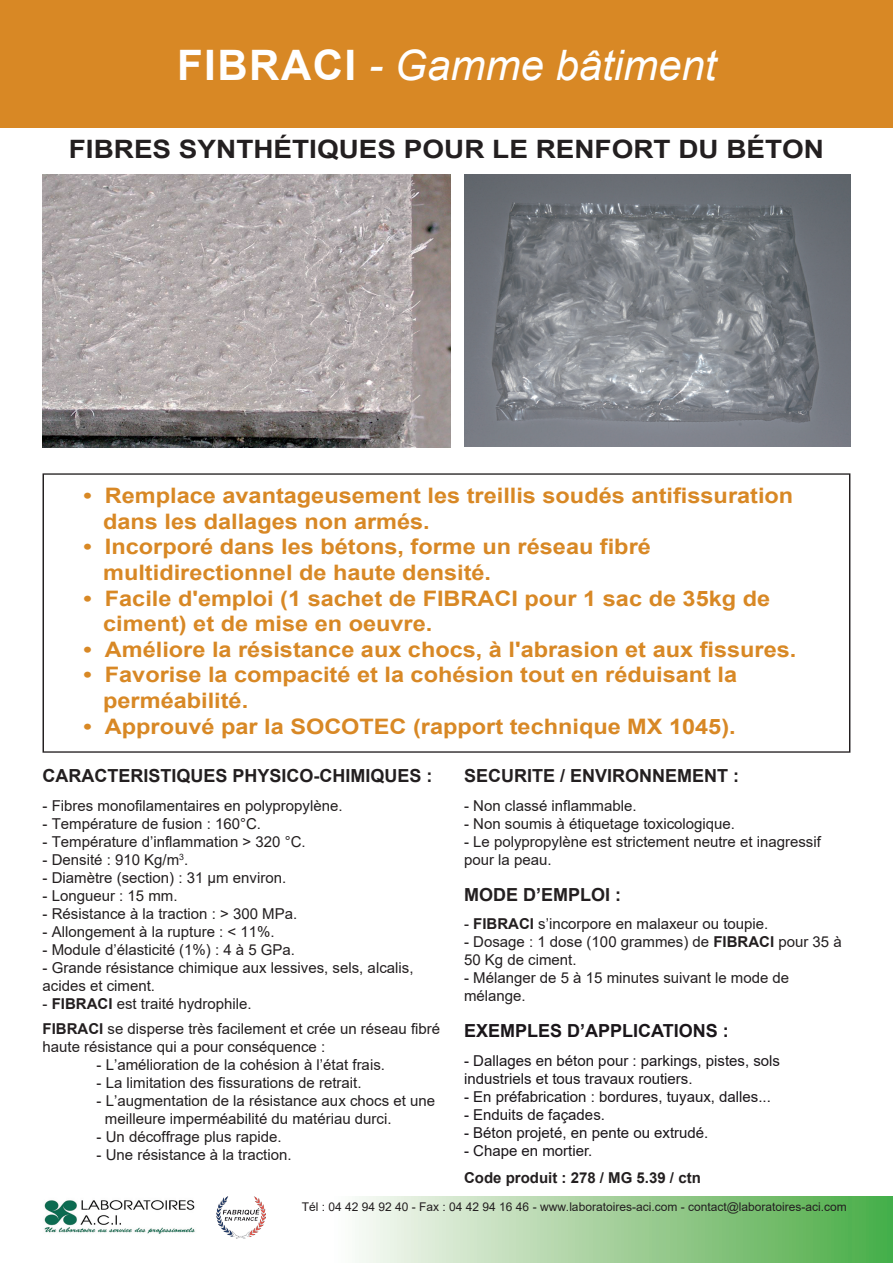
<style>
.page{position:relative;width:893px;height:1263px;background:#fff}
.page>*{position:absolute;margin:0;border:0;box-sizing:border-box;transform-origin:0 0}
.t1{font:italic 42px "Arial";color:#fff}
.t2{font:700 42px "Arial";color:#fff}
.t3{font:700 25.35px "Arial";color:#231f20;scale:1.1 1}
.t4{font:700 21.3px/25.7px "Arial";color:#d88825;scale:1.1 1}
.t5{font:700 18px "Arial";color:#231f20}
.t6{font:700 18px "Arial";color:#1a161a}
.t7{font:15px/18px "Arial";color:#231f20}
.t8{font:15px/18px "Arial";color:#1a161a}
.t9{font:700 15px "Arial";color:#231f20}
.t10{font:12px "Arial";color:#231f20}
.s1{font-weight:700}
</style>
<div class="page">
<div style="left:0;top:0;width:893px;height:127px;background:#d88825"></div>
<svg style="left:216px;top:1196px;width:677px;height:67px"></svg>
<img style="left:44px;top:1200px;width:151px;height:34px">
<img style="left:43px;top:174px;width:408px;height:273px">
<img style="left:465px;top:174px;width:385px;height:272px">
<img style="left:217px;top:1196px;width:48px;height:42px">
<h1 class="t2" style="left:177px;top:36px;width:26px">fibraci</h1>
<h1 class="t1" style="left:369px;top:38px;width:349px">- Gamme bâtiment</h1>
<h2 class="t3" style="left:69px;top:131px;width:16px">fibres</h2>
<h2 class="t3" style="left:179px;top:131px;width:120px">synth étiques</h2>
<h2 class="t3" style="left:404px;top:131px;width:384px">pour LE RENFORT du béton</h2>
<h3 class="t4" style="left:103px;top:483px;width:629px;text-indent:-20px">• Remplace avantageusement les treillis soudés antifissuration dans les dallages non armés.</h3>
<h3 class="t4" style="left:103px;top:534px;width:499px;text-indent:-20px">• Incorporé dans les bétons, forme un réseau fibré multidirectionnel de haute densité.</h3>
<h3 class="t4" style="left:103px;top:586px;width:608px;text-indent:-20px">• Facile d'emploi (1 sachet de FIBRACI pour 1 sac de 35kg de ciment) et de mise en oeuvre.</h3>
<h3 class="t4" style="left:84px;top:637px;width:649px">• Améliore la résistance aux chocs, à l'abrasion et aux fissures.</h3>
<h3 class="t4" style="left:103px;top:662px;width:578px;text-indent:-20px">• Favorise la compacité et la cohésion tout en réduisant la perméabilité.</h3>
<h3 class="t4" style="left:84px;top:713px;width:594px">• Approuvé par la SOCOTEC (rapport technique MX 1045).</h3>
<p class="t5" style="left:43px;top:763px;width:392px">CARACTERISTIQUES PHYSICO-CHIMIQUES :</p>
<p class="t7" style="left:43px;top:796px;width:302px">- Fibres monofilamentaires en polypropylène.</p>
<p class="t7" style="left:43px;top:814px;width:220px">- Température de fusion : 160°C.</p>
<p class="t7" style="left:43px;top:832px;width:265px">- Température d’inflammation &gt; 320 °C.</p>
<p class="t7" style="left:43px;top:850px;width:147px">- Densité : 910 Kg/m<sup>3</sup>.</p>
<p class="t7" style="left:43px;top:868px;width:245px">- Diamètre (section) : 31 µm environ.</p>
<p class="t7" style="left:43px;top:886px;width:137px">- Longueur : 15 mm.</p>
<p class="t7" style="left:43px;top:904px;width:256px">- Résistance à la traction : &gt; 300 MPa.</p>
<p class="t7" style="left:43px;top:922px;width:234px">- Allongement à la rupture : &lt; 11%.</p>
<p class="t7" style="left:43px;top:940px;width:254px">- Module d’élasticité (1%) : 4 à 5 GPa.</p>
<p class="t7" style="left:43px;top:958px;width:372px">- Grande résistance chimique aux lessives, sels, alcalis, acides et ciment.</p>
<p class="t7" style="left:43px;top:990px;width:399px;line-height:25.2px">- <span class="s1">FIBRACI</span> est traité hydrophile.<br><span class="s1">FIBRACI</span> se disperse très facilement et crée un réseau fibré</p>
<p class="t7" style="left:43px;top:1037px;width:284px">haute résistance qui a pour conséquence :</p>
<p class="t7" style="left:97px;top:1055px;width:290px">- L’amélioration de la cohésion à l’état frais.</p>
<p class="t7" style="left:97px;top:1073px;width:267px">- La limitation des fissurations de retrait.</p>
<p class="t7" style="left:105px;top:1091px;width:332px;text-indent:-8px">- L’augmentation de la résistance aux chocs et une meilleure imperméabilité du matériau durci.</p>
<p class="t7" style="left:97px;top:1127px;width:187px">- Un décoffrage plus rapide.</p>
<p class="t7" style="left:97px;top:1145px;width:197px">- Une résistance à la traction.</p>
<p class="t5" style="left:464px;top:763px;width:277px">SECURITE / environnement :</p>
<p class="t7" style="left:464px;top:796px;width:174px">- Non classé inflammable.</p>
<p class="t7" style="left:464px;top:814px;width:272px">- Non soumis à étiquetage toxicologique.</p>
<p class="t7" style="left:464px;top:832px;width:358px">- Le polypropylène est strictement neutre et inagressif pour la peau.</p>
<p class="t5" style="left:464px;top:881px;width:159px">MODE D’EMPLOI :</p>
<p class="t7" style="left:464px;top:915px;width:306px">- <span class="s1">FIBRACI</span> s’incorpore en malaxeur ou toupie.</p>
<p class="t7" style="left:464px;top:933px;width:379px">- Dosage : 1 dose (100 grammes) de <span class="s1">FIBRACI</span> pour 35 à<br>50 Kg de ciment.</p>
<p class="t7" style="left:464px;top:969px;width:327px">- Mélanger de 5 à 15 minutes suivant le mode de mélange.</p>
<p class="t6" style="left:464px;top:1018px;width:266px">EXEMPLES D’APPLICATIONS :</p>
<p class="t8" style="left:464px;top:1052px;width:317px">- Dallages en béton pour : parkings, pistes, sols industriels et tous travaux routiers.</p>
<p class="t8" style="left:464px;top:1088px;width:308px">- En préfabrication : bordures, tuyaux, dalles...</p>
<p class="t8" style="left:464px;top:1106px;width:142px">- Enduits de façades.</p>
<p class="t8" style="left:464px;top:1124px;width:246px">- Béton projeté, en pente ou extrudé.</p>
<p class="t8" style="left:464px;top:1142px;width:130px">- Chape en mortier.</p>
<p class="t9" style="left:464px;top:1167px;width:238px">Code produit : 278 / MG 5.39 / ctn</p>
<p class="t10" style="left:302px;top:1198px;width:547px">Tél : 04 42 94 92 40 - Fax : 04 42 94 16 46 - www.laboratoires-aci.com - contact@laboratoires-aci.com</p>
</div>
